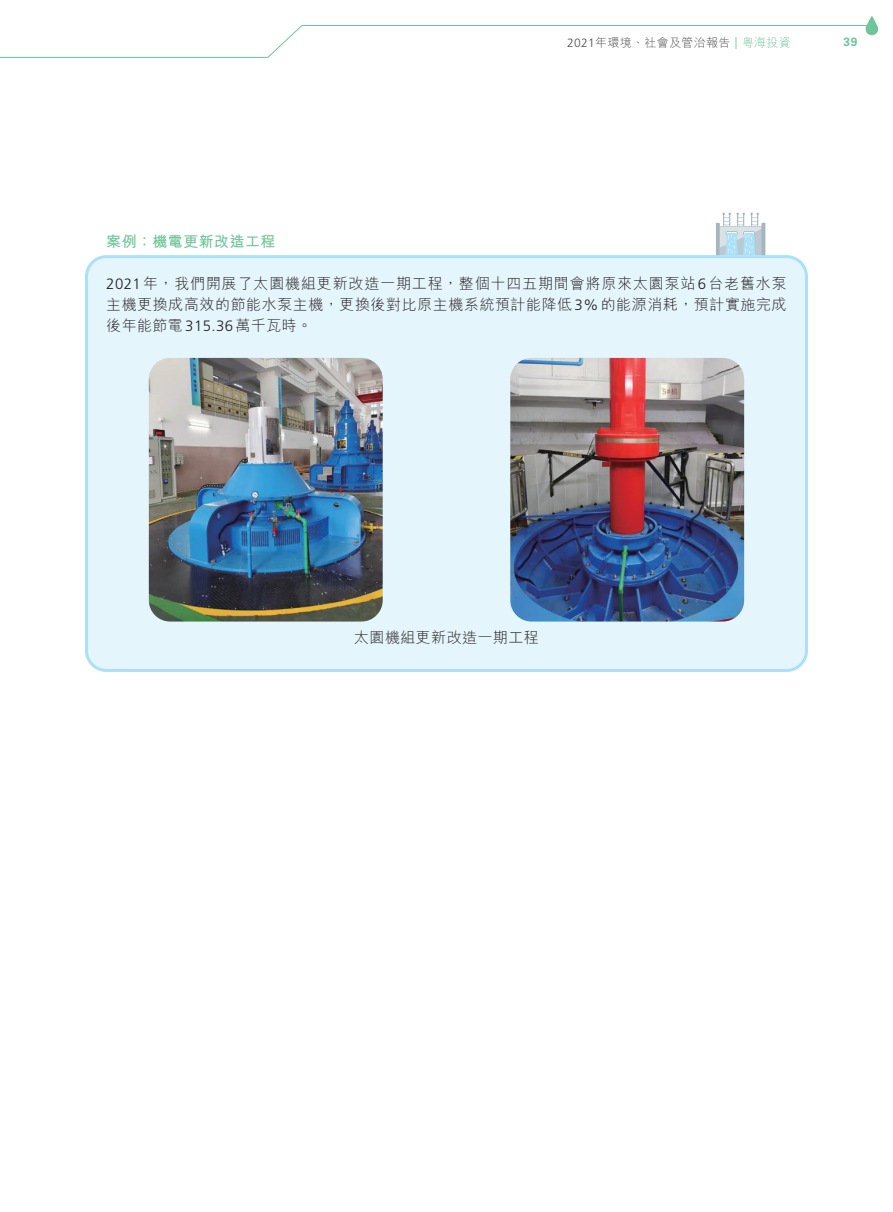
<style>
.page{position:relative;width:893px;height:1212px;background:#fff}
.page>*{position:absolute;margin:0;border:0;box-sizing:border-box;transform-origin:0 0}
.t1{font:300 15px/21px "M Hei HK";letter-spacing:.035em;color:#231f20;text-align:justify}
.t2{font:700 15px "M Hei HK";letter-spacing:.03em;color:#6ec599}
.t3{font:300 12px "M Hei HK";letter-spacing:.03em;color:#4b4c4d}
.t4{font:700 12px "Univers LT Std";color:#6ec599}
.s1{font-family:"Frutiger"}
.s2{font-family:"Frutiger";color:#6ec599}
.s3{font-family:"M Hei HKS";color:#6ec599}
.s4{color:#6ec599}
</style>
<div class="page">
<svg style="left:0;top:16px;width:878px;height:42px"></svg>
<div style="left:87px;top:257px;width:719px;height:413px;background:#e5f5fc;border-radius:20px"></div>
<div style="left:85px;top:255px;width:723px;height:417px;border:3px solid #aae0f9;border-radius:20px"></div>
<svg style="left:716px;top:213px;width:49px;height:42px"></svg>
<img style="left:149px;top:358px;width:234px;height:263px">
<img style="left:510px;top:358px;width:234px;height:263px">
<p class="t3" style="left:567px;top:37px;width:225px"><span class="s1">2021</span>年環境、社會及管治報告 <span class="s2">|</span> <span class="s3">粵</span><span class="s4">海投資</span></p>
<p class="t4" style="left:844px;top:35px;width:15px">39</p>
<p class="t2" style="left:106px;top:231px;width:171px">案例：機電更新改造工程</p>
<p class="t1" style="left:106px;top:273px;width:682px"><span class="s1">2021</span>年，我們開展了太園機組更新改造一期工程，整個十四五期間會將原來太園泵站<span class="s1">6</span>台老舊水泵主機更換成高效的節能水泵主機，更換後對比原主機系統預計能降低<span class="s1">3%</span>的能源消耗，預計實施完成後年能節電<span class="s1">315.36</span>萬千瓦時。</p>
<p class="t1" style="left:354px;top:627px;width:186px">太園機組更新改造一期工程</p>
</div>
